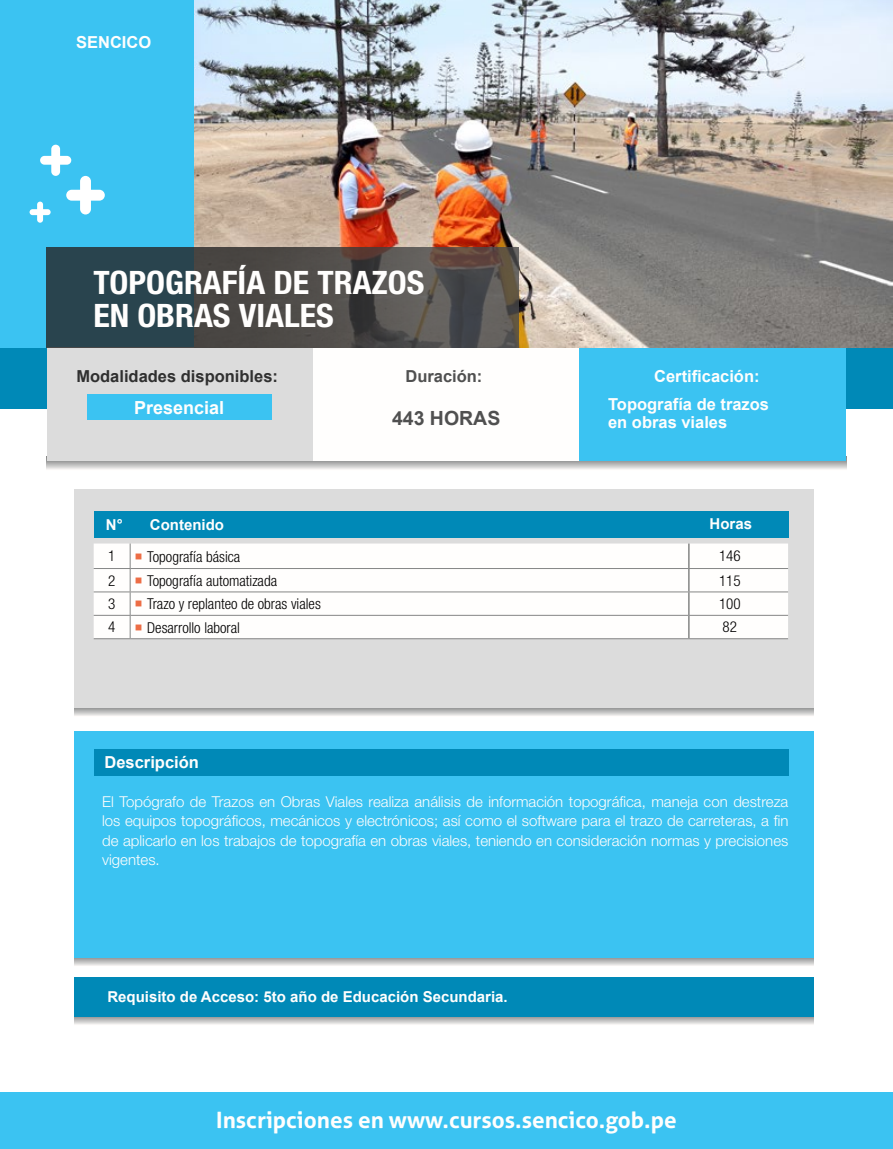
<style>
.page{position:relative;width:893px;height:1149px;background:#fff}
.page>*{position:absolute;margin:0;border:0;box-sizing:border-box;transform-origin:0 0}
.t1{font:700 condensed 32.25px/32.8px "Helvetica Neue LT Std";color:#fffefd;scale:1.05 1}
.t2{font:700 22.5px "Aller";color:#fffefd}
.t3{font:700 19.5px "Arial";color:#505050}
.t4{font:700 18px "Arial";color:#fffefd}
.t5{font:700 16.5px/18px "Arial";color:#fffefd}
.t6{font:700 16.5px "Arial";color:#303030}
.t7{font:700 16.5px "Arial";color:#505050}
.t8{font:300 15px/19.5px "Helvetica Neue LT Std";color:#fffefd;text-align:justify}
.t9{font:300 condensed 15px "Helvetica Neue LT Std";color:#000}
.t10{font:700 15px "Arial";color:#fffefd}
.s1{color:#ed6d45}
</style>
<div class="page">
<div style="left:0;top:0;width:194px;height:348px;background:#3bc3f2"></div>
<div style="left:0;top:348px;width:893px;height:61px;background:#0089b7"></div>
<svg style="left:74px;top:957px;width:740px;height:9px;background:#b5c4c9"></svg>
<svg style="left:74px;top:1016px;width:740px;height:9px;background:#b2c1c6"></svg>
<div style="left:74px;top:731px;width:740px;height:226px;background:#3bc3f2"></div>
<div style="left:94px;top:749px;width:694px;height:27px;background:#0089b7"></div>
<div style="left:74px;top:976px;width:740px;height:40px;background:#0089b7"></div>
<svg style="left:47px;top:461px;width:799px;height:8px;background:#c2c1c1"></svg>
<div style="left:47px;top:348px;width:266px;height:113px;background:#dcdcdc"></div>
<div style="left:313px;top:348px;width:267px;height:113px;background:#fffefd"></div>
<div style="left:580px;top:348px;width:266px;height:113px;background:#3bc3f2"></div>
<div style="left:87px;top:394px;width:185px;height:26px;background:#3bc3f2"></div>
<div style="left:0;top:1091px;width:893px;height:57px;background:#3bc3f2"></div>
<svg style="left:30px;top:145px;width:75px;height:78px"></svg>
<svg style="left:74px;top:707px;width:740px;height:9px;background:#c5c5c5"></svg>
<div style="left:74px;top:489px;width:740px;height:218px;background:#dcdcdc"></div>
<div style="left:94px;top:543px;width:694px;height:95px;background:#fffefd"></div>
<hr style="left:688px;top:543px;width:2px;height:25px;background:#858686">
<hr style="left:688px;top:568px;width:2px;height:23px;background:#858686">
<hr style="left:688px;top:592px;width:2px;height:22px;background:#858686">
<hr style="left:688px;top:615px;width:2px;height:23px;background:#858686">
<svg style="left:130px;top:543px;width:1px;height:95px"></svg>
<hr style="left:94px;top:568px;width:36px;height:1px;background:#858686">
<hr style="left:130px;top:568px;width:559px;height:1px;background:#858686">
<hr style="left:689px;top:568px;width:99px;height:1px;background:#858686">
<hr style="left:94px;top:591px;width:36px;height:1px;background:#858686">
<hr style="left:130px;top:591px;width:559px;height:1px;background:#858686">
<hr style="left:689px;top:591px;width:99px;height:1px;background:#858686">
<hr style="left:94px;top:614px;width:36px;height:1px;background:#858686">
<hr style="left:130px;top:614px;width:559px;height:1px;background:#858686">
<hr style="left:689px;top:614px;width:99px;height:1px;background:#858686">
<hr style="left:94px;top:638px;width:36px;height:1px;background:#858686">
<hr style="left:130px;top:638px;width:559px;height:1px;background:#858686">
<hr style="left:689px;top:638px;width:99px;height:1px;background:#858686">
<div style="left:94px;top:511px;width:694px;height:26px;background:#0089b7"></div>
<img style="left:194px;top:0;width:699px;height:348px">
<svg style="left:47px;top:248px;width:471px;height:100px;background:#44494a"></svg>
<p class="t5" style="left:76px;top:33px;width:77px">SENCICO</p>
<h1 class="t1" style="left:93px;top:265px;width:317px">TOPOGRAFÍA DE TRAZOS<br>EN OBRAS VIALES</h1>
<p class="t6" style="left:76px;top:364px;width:203px">Modalidades disponibles:</p>
<p class="t7" style="left:405px;top:364px;width:79px">Duración:</p>
<p class="t5" style="left:654px;top:367px;width:107px">Certificación:</p>
<p class="t4" style="left:134px;top:395px;width:92px">Presencial</p>
<p class="t5" style="left:608px;top:395px;width:163px">Topografía de trazos en obras viales</p>
<h3 class="t3" style="left:392px;top:404px;width:110px">443 HORAS</h3>
<p class="t10" style="left:106px;top:514px;width:18px">N°</p>
<p class="t10" style="left:150px;top:514px;width:76px">Contenido</p>
<p class="t10" style="left:709px;top:513px;width:44px">Horas</p>
<p class="t9" style="left:108px;top:547px;width:9px">1</p>
<p class="t9" style="left:134px;top:547px;width:107px"><span class="s1">○</span> Topografía básica</p>
<p class="t9" style="left:719px;top:547px;width:23px">146</p>
<p class="t9" style="left:108px;top:571px;width:9px">2</p>
<p class="t9" style="left:134px;top:572px;width:144px"><span class="s1">○</span> Topografía automatizada</p>
<p class="t9" style="left:719px;top:571px;width:23px">115</p>
<p class="t9" style="left:108px;top:595px;width:9px">3</p>
<p class="t9" style="left:134px;top:595px;width:188px"><span class="s1">○</span> Trazo y replanteo de obras viales</p>
<p class="t9" style="left:719px;top:595px;width:23px">100</p>
<p class="t9" style="left:108px;top:618px;width:9px">4</p>
<p class="t9" style="left:134px;top:618px;width:107px"><span class="s1">○</span> Desarrollo laboral</p>
<p class="t9" style="left:723px;top:618px;width:16px">82</p>
<p class="t5" style="left:104px;top:753px;width:96px">Descripción</p>
<p class="t8" style="left:102px;top:791px;width:688px">El Topógrafo de Trazos en Obras Viales realiza análisis de información topográfica, maneja con destreza los equipos topográficos, mecánicos y electrónicos; así como el software para el trazo de carreteras, a fin de aplicarlo en los trabajos de topografía en obras viales, teniendo en consideración normas y precisiones vigentes.</p>
<p class="t10" style="left:107px;top:985px;width:402px">Requisito de Acceso: 5to año de Educación Secundaria.</p>
<h2 class="t2" style="left:216px;top:1105px;width:462px">Inscripciones en www.cursos.sencico.gob.pe</h2>
</div>
